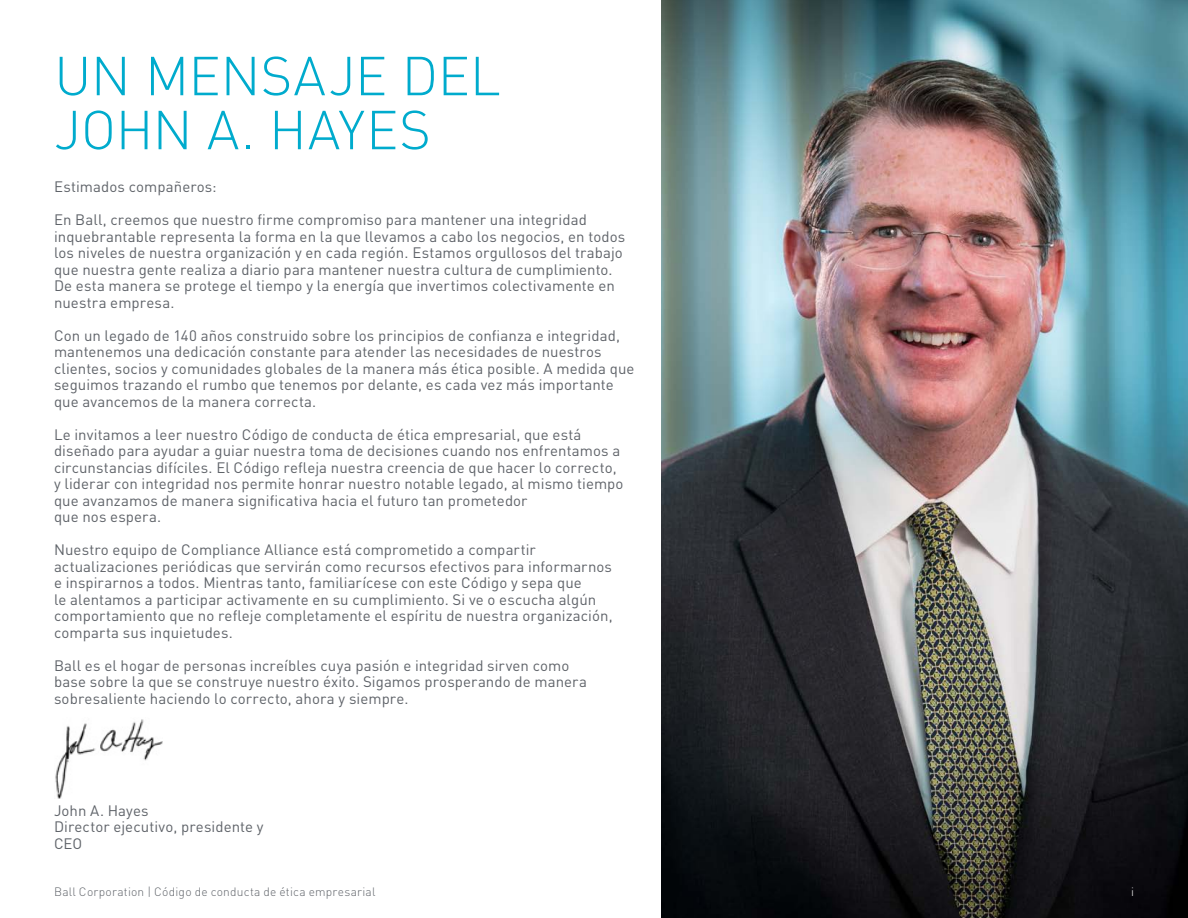
<style>
.page{position:relative;width:1188px;height:918px;background:#fff}
.page>*{position:absolute;margin:0;border:0;box-sizing:border-box;transform-origin:0 0}
.Chapter_Headers{font:300 54px "DIN Pro";letter-spacing:-.005em;color:#00abcd}
.Body_Copy{font:15px/16.5px "DIN Pro";letter-spacing:.005em;color:#5f6369}
.t1{font:300 12px "DIN Pro";letter-spacing:.015em;color:#5f6369}
.t2{font:300 12px "DIN Pro";color:#fff}
</style>
<div class="page">
<img style="left:662px;top:0;width:526px;height:918px">
<img style="left:55px;top:719px;width:107px;height:80px">
<p class="Chapter_Headers" style="left:54px;top:39px;width:448px">UN MENSAJE DEL</p>
<p class="Chapter_Headers" style="left:54px;top:93px;width:378px">JOHN A. HAYES</p>
<p class="Body_Copy" style="left:54px;top:178px;width:164px">Estimados compañeros:</p>
<p class="Body_Copy" style="left:54px;top:211px;width:573px">En Ball, creemos que nuestro firme compromiso para mantener una integridad inquebrantable representa la forma en la que llevamos a cabo los negocios, en todos los niveles de nuestra organización y en cada región. Estamos orgullosos del trabajo que nuestra gente realiza a diario para mantener nuestra cultura de cumplimiento.<br>De esta manera se protege el tiempo y la energía que invertimos colectivamente en nuestra empresa.</p>
<p class="Body_Copy" style="left:54px;top:326px;width:582px">Con un legado de 140 años construido sobre los principios de confianza e integridad, mantenemos una dedicación constante para atender las necesidades de nuestros clientes, socios y comunidades globales de la manera más ética posible. A medida que seguimos trazando el rumbo que tenemos por delante, es cada vez más importante que avancemos de la manera correcta.</p>
<p class="Body_Copy" style="left:54px;top:425px;width:571px">Le invitamos a leer nuestro Código de conducta de ética empresarial, que está diseñado para ayudar a guiar nuestra toma de decisiones cuando nos enfrentamos a circunstancias difíciles. El Código refleja nuestra creencia de que hacer lo correcto, y liderar con integridad nos permite honrar nuestro notable legado, al mismo tiempo que avanzamos de manera significativa hacia el futuro tan prometedor</p>
<p class="Body_Copy" style="left:54px;top:508px;width:109px">que nos espera.</p>
<p class="Body_Copy" style="left:54px;top:541px;width:560px">Nuestro equipo de Compliance Alliance está comprometido a compartir actualizaciones periódicas que servirán como recursos efectivos para informarnos e inspirarnos a todos. Mientras tanto, familiarícese con este Código y sepa que<br>le alentamos a participar activamente en su cumplimiento. Si ve o escucha algún comportamiento que no refleje completamente el espíritu de nuestra organización, comparta sus inquietudes.</p>
<p class="Body_Copy" style="left:54px;top:656px;width:534px">Ball es el hogar de personas increíbles cuya pasión e integridad sirven como base sobre la que se construye nuestro éxito. Sigamos prosperando de manera sobresaliente haciendo lo correcto, ahora y siempre.</p>
<p class="Body_Copy" style="left:54px;top:801px;width:96px">John A. Hayes</p>
<p class="Body_Copy" style="left:54px;top:818px;width:211px">Director ejecutivo, presidente y</p>
<p class="Body_Copy" style="left:54px;top:834px;width:30px">CEO</p>
<p class="t1" style="left:54px;top:883px;width:323px">Ball Corporation | Código de conducta de ética empresarial</p>
<p class="t2" style="left:1131px;top:883px;width:4px">i</p>
</div>
